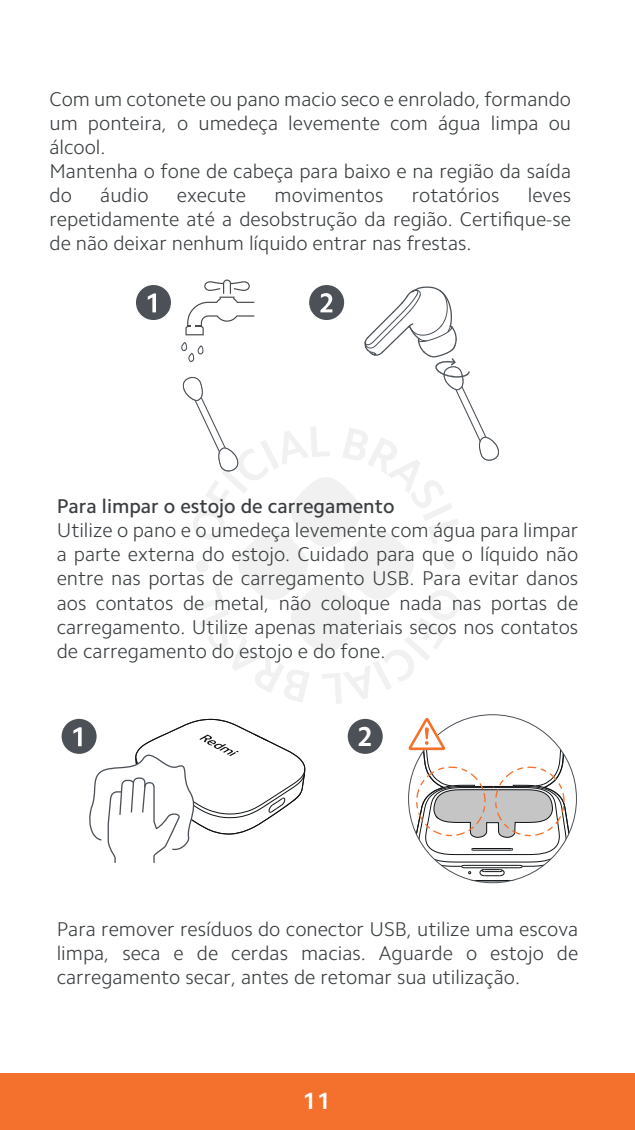
<style>
.page{position:relative;width:635px;height:1130px;background:#fff}
.page>*{position:absolute;margin:0;border:0;box-sizing:border-box;transform-origin:0 0}
.t1{font:700 27.6px "Camphor Pro";color:#fff}
.t2{font:700 23.6px "Camphor Pro";color:#fff}
.t3{font:300 20px/24px "Camphor Pro";color:#3b3f41;text-align:justify}
.t4{font:500 20px "Camphor Pro";color:#3b3f41}
</style>
<div class="page">
<div style="left:0;top:1073px;width:635px;height:56px;background:#f3712c"></div>
<div style="left:136px;top:285px;width:35px;height:35px;background:#4b5157;border-radius:50%"></div>
<svg style="left:148px;top:293px;width:8px;height:19px"></svg>
<svg style="left:181px;top:279px;width:318px;height:424px"></svg>
<div style="left:62px;top:718px;width:35px;height:35px;background:#4b5157;border-radius:50%"></div>
<div style="left:348px;top:718px;width:35px;height:35px;background:#4b5157;border-radius:50%"></div>
<svg style="left:73px;top:718px;width:233px;height:144px"></svg>
<svg style="left:408px;top:714px;width:163px;height:168px"></svg>
<p class="t3" style="left:49px;top:87px;width:523px;text-align:left">Com um cotonete ou pano macio seco e enrolado, formando um ponteira, o umedeça levemente com água limpa ou álcool.<br>Mantenha o fone de cabeça para baixo e na região da saída do</p>
<p class="t3" style="left:49px;top:183px;width:523px;text-indent:478px">leves repetidamente até a desobstrução da região. Certifique-se de não deixar nenhum líquido entrar nas frestas.</p>
<p class="t3" style="left:100px;top:183px;width:50px">áudio</p>
<p class="t3" style="left:177px;top:183px;width:71px">execute</p>
<p class="t3" style="left:275px;top:183px;width:110px">movimentos</p>
<p class="t3" style="left:412px;top:183px;width:89px">rotatórios</p>
<p class="t4" style="left:57px;top:494px;width:339px">Para limpar o estojo de carregamento</p>
<p class="t3" style="left:57px;top:518px;width:523px">Utilize o pano e o umedeça levemente com água para limpar a parte externa do estojo. Cuidado para que o líquido não entre nas portas de carregamento USB. Para evitar danos aos contatos de metal, não coloque nada nas portas de carregamento. Utilize apenas materiais secos nos contatos de carregamento do estojo e do fone.</p>
<h1 class="t1" style="left:358px;top:720px;width:17px">2</h1>
<p class="t3" style="left:57px;top:916px;width:523px">Para remover resíduos do conector USB, utilize uma escova limpa, seca e de cerdas macias. Aguarde o estojo de carregamento secar, antes de retomar sua utilização.</p>
<p class="t2" style="left:303px;top:1087px;width:29px">11</p>
</div>
